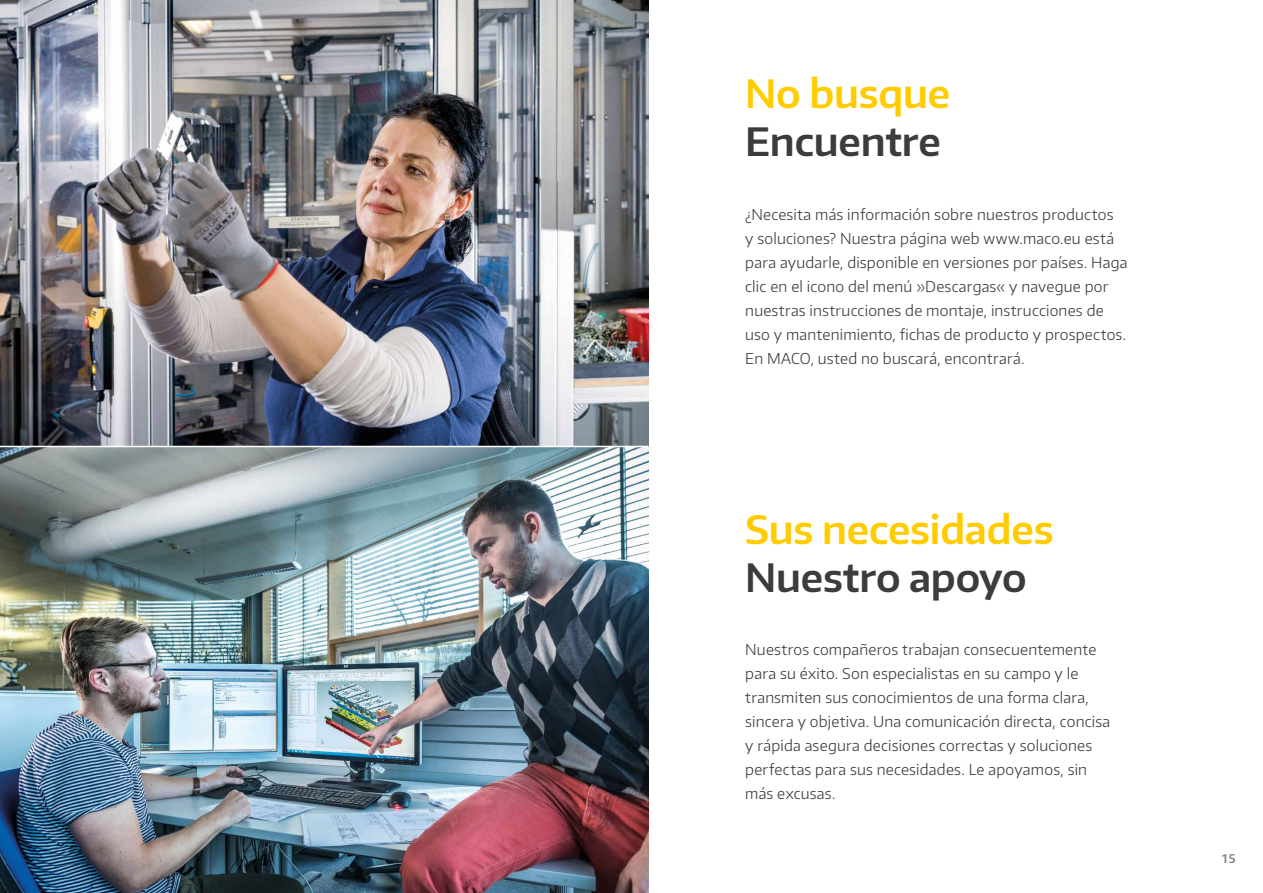
<style>
.page{position:relative;width:1263px;height:893px;background:#fff}
.page>*{position:absolute;margin:0;border:0;box-sizing:border-box;transform-origin:0 0}
.t1{font:600 39px "Encode Sans Normal";letter-spacing:-.005em;color:#fc0}
.t2{font:600 39px "Encode Sans Normal";letter-spacing:-.005em;color:#3c3c3b}
.t3{font:300 15px/24px "Encode Sans Normal";letter-spacing:.015em;color:#3c3c3b}
.t4{font:600 12px "Encode Sans Normal";color:#000}
</style>
<div class="page">
<img style="left:0;top:447px;width:648px;height:446px">
<img style="left:0;top:0;width:648px;height:446px">
<h1 class="t1" style="left:745px;top:68px;width:206px">No busque</h1>
<h1 class="t2" style="left:745px;top:116px;width:197px">Encuentre</h1>
<p class="t3" style="left:745px;top:201px;width:384px">¿Necesita más información sobre nuestros productos<br>y soluciones? Nuestra página web www.maco.eu está para ayudarle, disponible en versiones por países. Haga clic en el icono del menú »Descargas« y navegue por nuestras instrucciones de montaje, instrucciones de uso y mantenimiento, fichas de producto y prospectos.<br>En MACO, usted no buscará, encontrará.</p>
<h1 class="t1" style="left:745px;top:504px;width:310px">Sus necesidades</h1>
<h1 class="t2" style="left:745px;top:552px;width:283px">Nuestro apoyo</h1>
<p class="t3" style="left:745px;top:637px;width:367px">Nuestros compañeros trabajan consecuentemente para su éxito. Son especialistas en su campo y le transmiten sus conocimientos de una forma clara, sincera y objetiva. Una comunicación directa, concisa y rápida asegura decisiones correctas y soluciones perfectas para sus necesidades. Le apoyamos, sin más excusas.</p>
<p class="t4" style="left:1222px;top:850px;width:15px">15</p>
</div>
